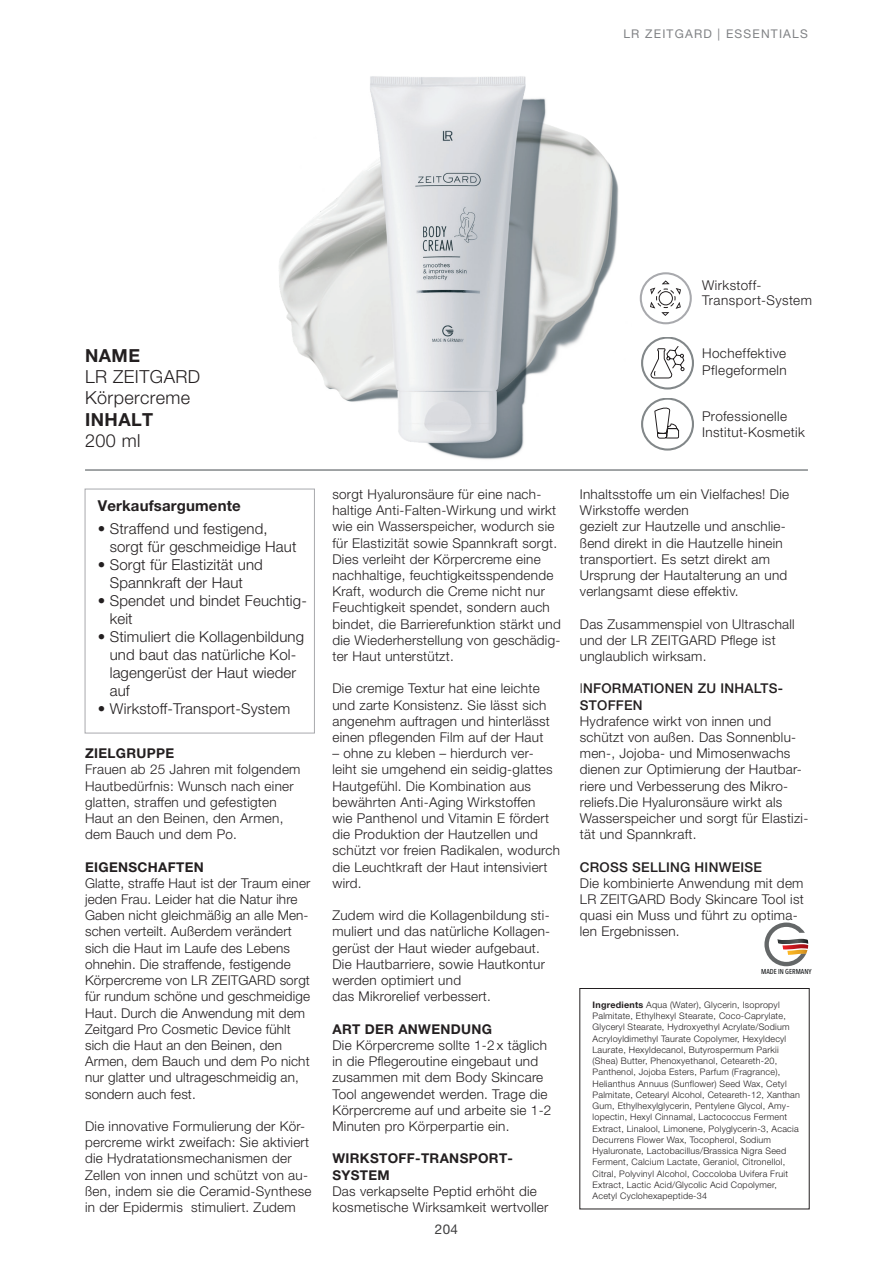
<style>
.page{position:relative;width:893px;height:1263px;background:#fff}
.page>*{position:absolute;margin:0;border:0;box-sizing:border-box;transform-origin:0 0}
.t1{font:300 18px/21px "Helvetica Neue LT Pro";letter-spacing:.025em;color:#231f20}
.t2{font:700 18px "Helvetica Neue LT Pro";letter-spacing:.025em;color:#231f20}
.t3{font:300 15px/18px "Helvetica Neue LT Pro";letter-spacing:.01em;color:#231f20}
.t4{font:700 15px "Helvetica Neue LT Pro";letter-spacing:.01em;color:#231f20}
.t5{font:300 13.5px/16.2px "Helvetica Neue LT Pro";letter-spacing:.02em;color:#231f20}
.t6{font:700 13.5px/16.2px "Helvetica Neue LT Pro";letter-spacing:.025em;color:#231f20}
.t7{font:500 13.5px/16.2px "Helvetica Neue LT Pro";letter-spacing:.02em;color:#231f20}
.t8{font:13.5px "Helvetica Neue LT Pro";color:#3e3e3f}
.t9{font:12px "Helvetica Neue LT Pro";letter-spacing:.1em;color:#808285}
.t10{font:300 9px/11.2px "Helvetica Neue LT Pro";letter-spacing:.025em;color:#231f20}
.t11{font:500 7.05px "Avenir Next Condensed";color:#0d1012}
.s1{font-weight:300}
.s2{font-weight:700}
</style>
<div class="page">
<img style="left:279px;top:76px;width:340px;height:384px">
<svg style="left:764px;top:922px;width:44px;height:44px"></svg>
<svg style="left:641px;top:398px;width:53px;height:53px"></svg>
<svg style="left:641px;top:337px;width:53px;height:52px"></svg>
<div style="left:640px;top:272px;width:52px;height:52px;border:2px solid #a8a9ad;border-radius:50%"></div>
<svg style="left:650px;top:280px;width:31px;height:36px"></svg>
<div style="left:85px;top:489px;width:230px;height:244px;border:1px solid #a8a9ad"></div>
<hr style="left:85px;top:469px;width:723px;height:2px;background:#828789">
<p class="t9" style="left:623px;top:27px;width:186px">LR ZEITGARD | ESSENTIALS</p>
<h1 class="t2" style="left:85px;top:344px;width:57px">NAME</h1>
<h1 class="t1" style="left:85px;top:366px;width:117px">LR ZEITGARD<br>Körpercreme</h1>
<h1 class="t2" style="left:85px;top:408px;width:70px">INHALT</h1>
<h1 class="t1" style="left:85px;top:430px;width:57px">200 ml</h1>
<p class="t4" style="left:98px;top:497px;width:144px">Verkaufsargumente</p>
<p class="t3" style="left:110px;top:519px;width:188px;text-indent:-12px">• Straffend und festigend, sorgt für geschmeidige Haut</p>
<p class="t3" style="left:98px;top:555px;width:167px;text-align:center">• Sorgt für Elastizität und<br>Spannkraft der Haut</p>
<p class="t3" style="left:110px;top:591px;width:199px;text-indent:-12px">• Spendet und bindet Feuchtig&shy;keit</p>
<p class="t3" style="left:110px;top:627px;width:196px;text-indent:-12px">• Stimuliert die Kollagenbildung und baut das natürliche Kol&shy;lagengerüst der Haut wieder auf</p>
<p class="t3" style="left:98px;top:699px;width:194px">• Wirkstoff-Transport-System</p>
<p class="t6" style="left:85px;top:745px;width:91px">ZIELGRUPPE</p>
<p class="t5" style="left:85px;top:761px;width:217px">Frauen ab 25 Jahren mit folgendem<br>Hautbedürfnis: Wunsch nach einer glatten, straffen und gefestigten<br>Haut an den Beinen, den Armen, dem Bauch und dem Po.</p>
<p class="t6" style="left:85px;top:858px;width:120px">EIGENSCHAFTEN</p>
<p class="t5" style="left:85px;top:875px;width:227px">Glatte, straffe Haut ist der Traum einer jeden Frau. Leider hat die Natur ihre Gaben nicht gleichmäßig an alle Men&shy;schen verteilt. Außerdem verändert sich die Haut im Laufe des Lebens ohnehin. Die straffende, festigende Körpercreme von LR ZEITGARD sorgt für rundum schöne und geschmeidige Haut. Durch die Anwendung mit dem Zeitgard Pro Cosmetic Device fühlt sich die Haut an den Beinen, den Armen, dem Bauch und dem Po nicht nur glatter und ultrageschmeidig an, sondern auch fest.</p>
<p class="t5" style="left:85px;top:1118px;width:228px">Die innovative Formulierung der Kör&shy;percreme wirkt zweifach: Sie aktiviert die Hydratationsmechanismen der Zellen von innen und schützt von au&shy;ßen, indem sie die Ceramid-Synthese in der Epidermis stimuliert. Zudem</p>
<p class="t5" style="left:702px;top:277px;width:111px;line-height:15.8px">Wirkstoff-<br>Transport-System</p>
<p class="t5" style="left:702px;top:345px;width:86px">Hocheffektive<br>Pflegeformeln</p>
<p class="t5" style="left:702px;top:408px;width:104px">Professionelle<br>Institut-Kosmetik</p>
<p class="t5" style="left:332px;top:486px;width:230px">sorgt Hyaluronsäure für eine nach&shy;haltige Anti-Falten-Wirkung und wirkt wie ein Wasserspeicher, wodurch sie für Elastizität sowie Spannkraft sorgt.<br>Dies verleiht der Körpercreme eine nachhaltige, feuchtigkeitsspendende Kraft, wodurch die Creme nicht nur Feuchtigkeit spendet, sondern auch bindet, die Barrierefunktion stärkt und die Wiederherstellung von geschädig&shy;ter Haut unterstützt.</p>
<p class="t5" style="left:332px;top:680px;width:219px">Die cremige Textur hat eine leichte und zarte Konsistenz. Sie lässt sich angenehm auftragen und hinterlässt einen pflegenden Film auf der Haut</p>
<p class="t5" style="left:332px;top:745px;width:229px">– ohne zu kleben – hierdurch ver&shy;leiht sie umgehend ein seidig-glattes<br>Hautgefühl. Die Kombination aus bewährten Anti-Aging Wirkstoffen<br>wie Panthenol und Vitamin E fördert die Produktion der Hautzellen und schützt vor freien Radikalen, wodurch die Leuchtkraft der Haut intensiviert wird.</p>
<p class="t5" style="left:332px;top:907px;width:219px">Zudem wird die Kollagenbildung sti&shy;muliert und das natürliche Kollagen&shy;gerüst der Haut wieder aufgebaut.<br>Die Hautbarriere, sowie Hautkontur werden optimiert und<br>das Mikrorelief verbessert.</p>
<p class="t6" style="left:332px;top:1020px;width:161px">ART DER ANWENDUNG</p>
<p class="t5" style="left:332px;top:1037px;width:221px">Die Körpercreme sollte 1-2 x täglich in die Pflegeroutine eingebaut und zusammen mit dem Body Skincare Tool angewendet werden. Trage die Körpercreme auf und arbeite sie 1-2<br>Minuten pro Körperpartie ein.</p>
<p class="t6" style="left:332px;top:1150px;width:182px">WIRKSTOFF-TRANSPORT-<br>SYSTEM</p>
<p class="t5" style="left:332px;top:1182px;width:218px">Das verkapselte Peptid erhöht die kosmetische Wirksamkeit wertvoller</p>
<p class="t8" style="left:435px;top:1221px;width:25px">204</p>
<p class="t5" style="left:580px;top:486px;width:211px">Inhaltsstoffe um ein Vielfaches! Die<br>Wirkstoffe werden<br>gezielt zur Hautzelle und anschlie&shy;ßend direkt in die Hautzelle hinein transportiert. Es setzt direkt am<br>Ursprung der Hautalterung an und verlangsamt diese effektiv.</p>
<p class="t5" style="left:580px;top:615px;width:216px">Das Zusammenspiel von Ultraschall und der LR ZEITGARD Pflege ist unglaublich wirksam.</p>
<p class="t7" style="left:580px;top:680px;width:205px"><span class="s1">I</span>NFORMATIONEN ZU INHALTS-<br>STOFFEN</p>
<p class="t5" style="left:580px;top:713px;width:230px">Hydrafence wirkt von innen und schützt von außen. Das Sonnenblu&shy;men-, Jojoba- und Mimosenwachs dienen zur Optimierung der Hautbar&shy;riere und Verbesserung des Mikro&shy;reliefs.Die Hyaluronsäure wirkt als Wasserspeicher und sorgt für Elastizi&shy;tät und Spannkraft.</p>
<p class="t7" style="left:580px;top:859px;width:184px">CROSS SELLING HINWEISE</p>
<p class="t5" style="left:580px;top:875px;width:225px">Die kombinierte Anwendung mit dem<br>LR ZEITGARD Body Skincare Tool ist quasi ein Muss und führt zu optima&shy;len Ergebnissen.</p>
<p class="t11" style="left:761px;top:968px;width:52px">MADE IN GERMANY</p>
<p class="t10" style="left:593px;top:999px;width:209px"><span class="s2">Ingredients</span> Aqua (Water), Glycerin, Isopropyl Palmitate, Ethylhexyl Stearate, Coco-Caprylate, Glyceryl Stearate, Hydroxyethyl Acrylate/Sodium Acryloyldimethyl Taurate Copolymer, Hexyldecyl Laurate, Hexyldecanol, Butyrospermum Parkii (Shea) Butter, Phenoxyethanol, Ceteareth-20, Panthenol, Jojoba Esters, Parfum (Fragrance), Helianthus Annuus (Sunflower) Seed Wax, Cetyl Palmitate, Cetearyl Alcohol, Ceteareth-12, Xanthan Gum, Ethylhexylglycerin, Pentylene Glycol, Amy&shy;lopectin, Hexyl Cinnamal, Lactococcus Ferment Extract, Linalool, Limonene, Polyglycerin-3, Acacia Decurrens Flower Wax, Tocopherol, Sodium Hyaluronate, Lactobacillus/Brassica Nigra Seed Ferment, Calcium Lactate, Geraniol, Citronellol, Citral, Polyvinyl Alcohol, Coccoloba Uvifera Fruit Extract, Lactic Acid/Glycolic Acid Copolymer, Acetyl Cyclohexapeptide-34</p>
</div>
